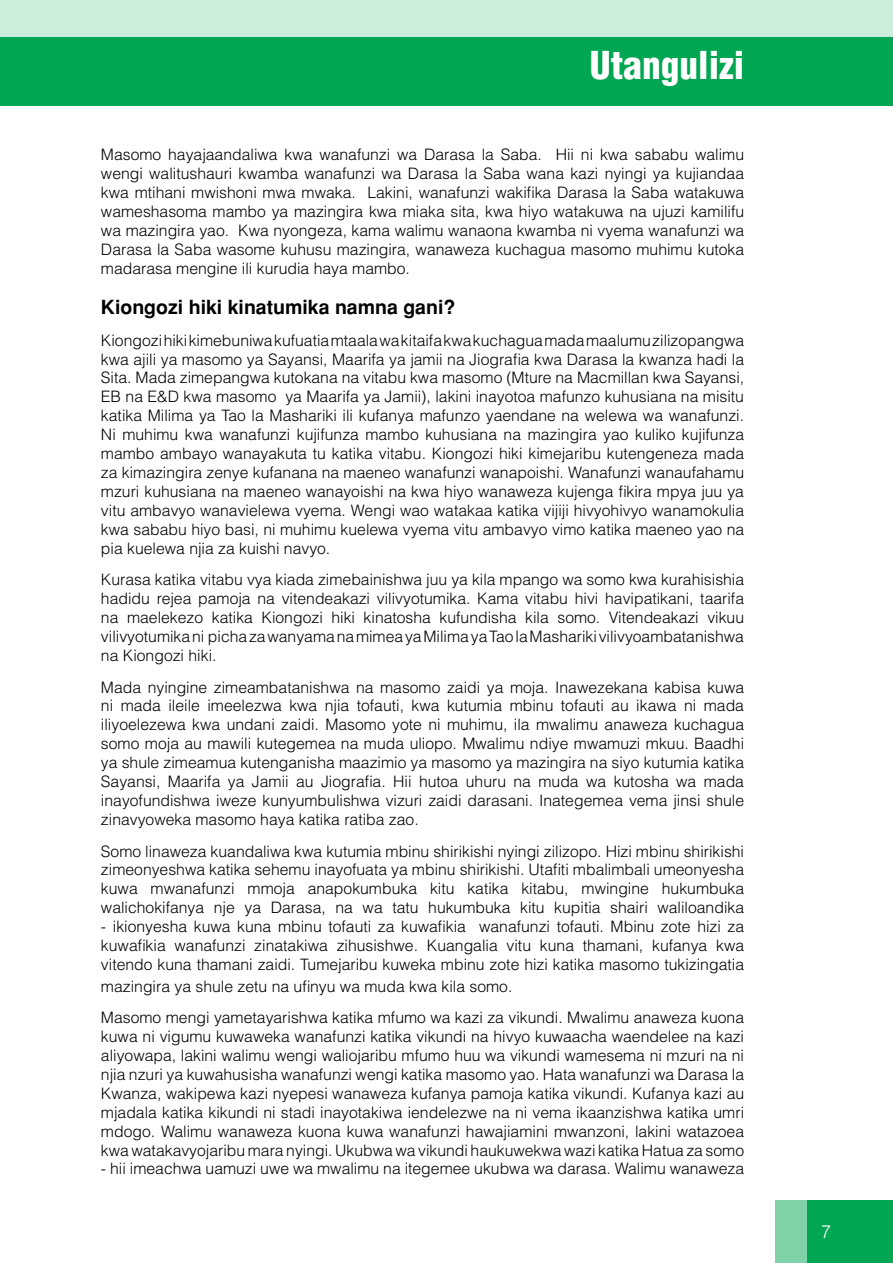
<style>
.page{position:relative;width:893px;height:1263px;background:#fff}
.page>*{position:absolute;margin:0;border:0;box-sizing:border-box;transform-origin:0 0}
.t1{font:900 condensed 37.5px "Helvetica";color:#fff}
.t2{font:700 19.5px "Helvetica";color:#000}
.t3{font:300 18px "Helvetica";color:#fff}
.t4{font:300 15.75px/18.9px "Helvetica";color:#000;text-align:justify}
</style>
<div class="page">
<div style="left:0;top:0;width:893px;height:69px;background:#cceddc"></div>
<div style="left:775px;top:1200px;width:85px;height:63px;background:#80d3a8"></div>
<div style="left:0;top:37px;width:893px;height:68px;background:#00a651"></div>
<div style="left:808px;top:1200px;width:85px;height:63px;background:#00a651"></div>
<h1 class="t1" style="left:590px;top:42px;width:156px">Utangulizi</h1>
<p class="t4" style="left:101px;top:145px;width:645px">Masomo hayajaandaliwa kwa wanafunzi wa Darasa la Saba. Hii ni kwa sababu walimu wengi walitushauri kwamba wanafunzi wa Darasa la Saba wana kazi nyingi ya kujiandaa kwa mtihani mwishoni mwa mwaka. Lakini, wanafunzi wakifika Darasa la Saba watakuwa wameshasoma mambo ya mazingira kwa miaka sita, kwa hiyo watakuwa na ujuzi kamilifu wa mazingira yao. Kwa nyongeza, kama walimu wanaona kwamba ni vyema wanafunzi wa Darasa la Saba wasome kuhusu mazingira, wanaweza kuchagua masomo muhimu kutoka madarasa mengine ili kurudia haya mambo.</p>
<p class="t2" style="left:101px;top:296px;width:356px">Kiongozi hiki kinatumika namna gani?</p>
<p class="t4" style="left:101px;top:330px;width:645px">Kiongozi hiki kimebuniwa kufuatia mtaala wa kitaifa kwa kuchagua mada maalumu zilizopangwa kwa ajili ya masomo ya Sayansi, Maarifa ya jamii na Jiografia kwa Darasa la kwanza hadi la Sita. Mada zimepangwa kutokana na vitabu kwa masomo (Mture na Macmillan kwa Sayansi, EB na E&amp;D kwa masomo ya Maarifa ya Jamii), lakini inayotoa mafunzo kuhusiana na misitu katika Milima ya Tao la Mashariki ili kufanya mafunzo yaendane na welewa wa wanafunzi.<br>Ni muhimu kwa wanafunzi kujifunza mambo kuhusiana na mazingira yao kuliko kujifunza mambo ambayo wanayakuta tu katika vitabu. Kiongozi hiki kimejaribu kutengeneza mada za kimazingira zenye kufanana na maeneo wanafunzi wanapoishi. Wanafunzi wanaufahamu mzuri kuhusiana na maeneo wanayoishi na kwa hiyo wanaweza kujenga fikira mpya juu ya vitu ambavyo wanavielewa vyema. Wengi wao watakaa katika vijiji hivyohivyo wanamokulia kwa sababu hiyo basi, ni muhimu kuelewa vyema vitu ambavyo vimo katika maeneo yao na pia kuelewa njia za kuishi navyo.</p>
<p class="t4" style="left:101px;top:570px;width:645px">Kurasa katika vitabu vya kiada zimebainishwa juu ya kila mpango wa somo kwa kurahisishia hadidu rejea pamoja na vitendeakazi vilivyotumika. Kama vitabu hivi havipatikani, taarifa na maelekezo katika Kiongozi hiki kinatosha kufundisha kila somo. Vitendeakazi vikuu vilivyotumika ni picha za wanyama na mimea ya Milima ya Tao la Mashariki vilivyoambatanishwa na Kiongozi hiki.</p>
<p class="t4" style="left:101px;top:677px;width:645px">Mada nyingine zimeambatanishwa na masomo zaidi ya moja. Inawezekana kabisa kuwa ni mada ileile imeelezwa kwa njia tofauti, kwa kutumia mbinu tofauti au ikawa ni mada iliyoelezewa kwa undani zaidi. Masomo yote ni muhimu, ila mwalimu anaweza kuchagua somo moja au mawili kutegemea na muda uliopo. Mwalimu ndiye mwamuzi mkuu. Baadhi ya shule zimeamua kutenganisha maazimio ya masomo ya mazingira na siyo kutumia katika Sayansi, Maarifa ya Jamii au Jiografia. Hii hutoa uhuru na muda wa kutosha wa mada inayofundishwa iweze kunyumbulishwa vizuri zaidi darasani. Inategemea vema jinsi shule zinavyoweka masomo haya katika ratiba zao.</p>
<p class="t4" style="left:101px;top:841px;width:645px">Somo linaweza kuandaliwa kwa kutumia mbinu shirikishi nyingi zilizopo. Hizi mbinu shirikishi zimeonyeshwa katika sehemu inayofuata ya mbinu shirikishi. Utafiti mbalimbali umeonyesha kuwa mwanafunzi mmoja anapokumbuka kitu katika kitabu, mwingine hukumbuka walichokifanya nje ya Darasa, na wa tatu hukumbuka kitu kupitia shairi waliloandika</p>
<p class="t4" style="left:101px;top:917px;width:645px">- ikionyesha kuwa kuna mbinu tofauti za kuwafikia wanafunzi tofauti. Mbinu zote hizi za kuwafikia wanafunzi zinatakiwa zihusishwe. Kuangalia vitu kuna thamani, kufanya kwa vitendo kuna thamani zaidi. Tumejaribu kuweka mbinu zote hizi katika masomo tukizingatia</p>
<p class="t4" style="left:101px;top:970px;width:645px;line-height:31.7px">mazingira ya shule zetu na ufinyu wa muda kwa kila somo.<br>Masomo mengi yametayarishwa katika mfumo wa kazi za vikundi. Mwalimu anaweza kuona</p>
<p class="t4" style="left:101px;top:1026px;width:645px">kuwa ni vigumu kuwaweka wanafunzi katika vikundi na hivyo kuwaacha waendelee na kazi aliyowapa, lakini walimu wengi waliojaribu mfumo huu wa vikundi wamesema ni mzuri na ni njia nzuri ya kuwahusisha wanafunzi wengi katika masomo yao. Hata wanafunzi wa Darasa la Kwanza, wakipewa kazi nyepesi wanaweza kufanya pamoja katika vikundi. Kufanya kazi au mjadala katika kikundi ni stadi inayotakiwa iendelezwe na ni vema ikaanzishwa katika umri mdogo. Walimu wanaweza kuona kuwa wanafunzi hawajiamini mwanzoni, lakini watazoea kwa watakavyojaribu mara nyingi. Ukubwa wa vikundi haukuwekwa wazi katika Hatua za somo</p>
<p class="t4" style="left:101px;top:1159px;width:645px">- hii imeachwa uamuzi uwe wa mwalimu na itegemee ukubwa wa darasa. Walimu wanaweza</p>
<p class="t3" style="left:821px;top:1221px;width:12px">7</p>
</div>
